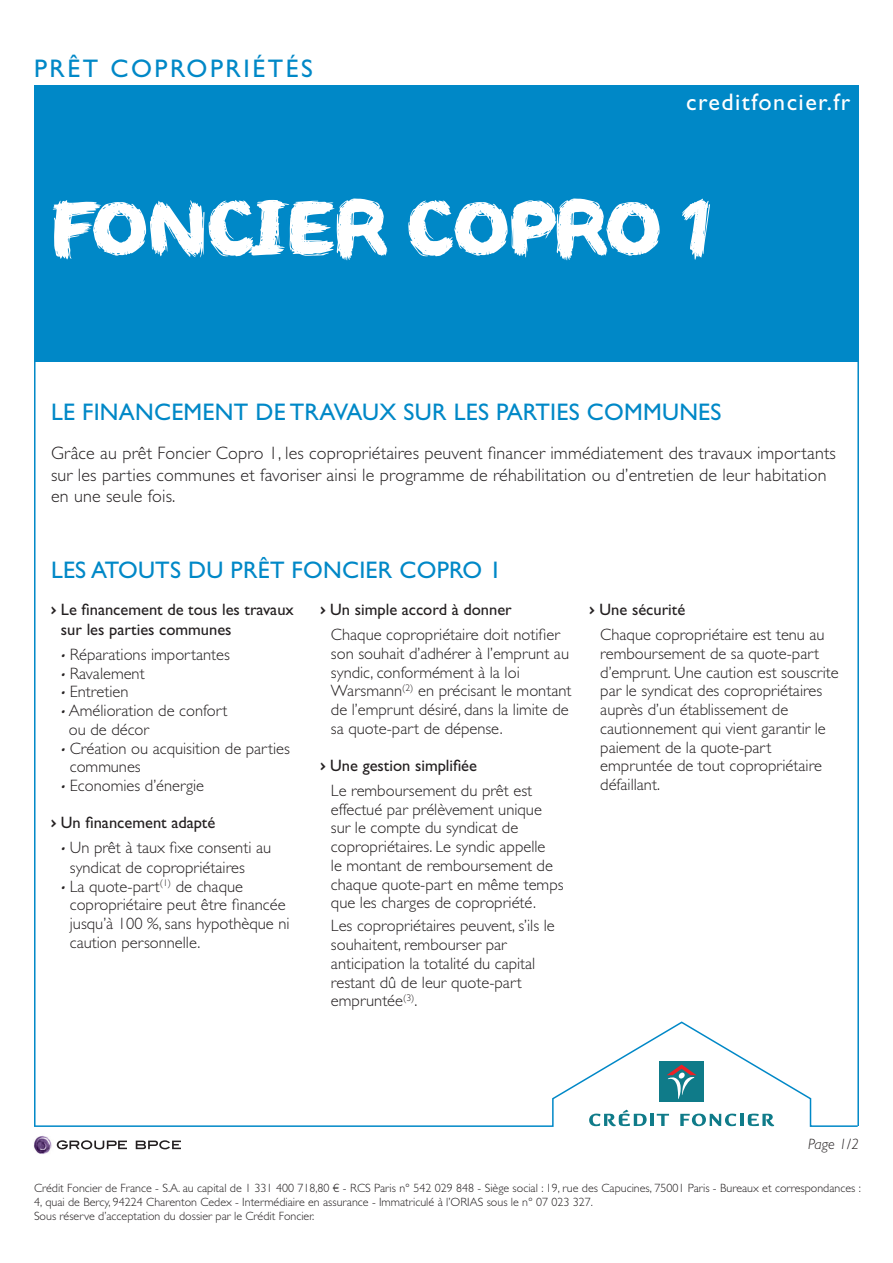
<style>
.page{position:relative;width:893px;height:1263px;background:#fff}
.page>*{position:absolute;margin:0;border:0;box-sizing:border-box;transform-origin:0 0}
.t1{font:90px "Credit Foncier Title";color:#fff}
.t2{font:25.5px "Gill Sans Std";letter-spacing:.1em;color:#0088c7}
.t3{font:24px "Gill Sans Std";letter-spacing:.01em;color:#0088c7}
.t4{font:24px "Gill Sans Std";letter-spacing:.06em;color:#fff}
.t5{font:300 18px/21.6px "Gill Sans Std";letter-spacing:.01em;color:#231f20}
.t6{font:300 16.5px/18.8px "Gill Sans Std";color:#231f20}
.t7{font:16.5px/19.8px "Gill Sans Std";color:#231f20}
.t8{font:italic 300 15px "Gill Sans Std";color:#231f20}
.t9{font:300 12px/14.4px "Gill Sans Std";color:#231f20}
.s1{font-family:"Credit Foncier Title"}
.s2{font-family:"Credit Foncier Title";font-weight:400}
</style>
<div class="page">
<div style="left:34px;top:85px;width:825px;height:276px;background:#0088c7"></div>
<img style="left:33px;top:1136px;width:19px;height:18px">
<svg style="left:57px;top:1140px;width:70px;height:9px"></svg>
<svg style="left:136px;top:1140px;width:45px;height:9px"></svg>
<svg style="left:34px;top:1020px;width:825px;height:107px"></svg>
<div style="left:660px;top:1062px;width:44px;height:40px;background:#0f7b89"></div>
<hr style="left:650px;top:1114px;width:4px;height:12px;background:#0f7b89">
<svg style="left:657px;top:1114px;width:12px;height:12px"></svg>
<svg style="left:589px;top:1110px;width:58px;height:16px"></svg>
<svg style="left:680px;top:1113px;width:94px;height:13px"></svg>
<svg style="left:667px;top:1064px;width:30px;height:35px"></svg>
<p class="t2" style="left:34px;top:54px;width:280px">PRÊT COPROPRIÉTÉS</p>
<p class="t4" style="left:686px;top:88px;width:166px">creditfoncier.fr</p>
<p class="t1" style="left:51px;top:181px;width:661px">FONCIER COPRO 1</p>
<p class="t3" style="left:51px;top:398px;width:672px">LE FINANCEMENT DE TRAVAUX SUR LES PARTIES COMMUNES</p>
<p class="t5" style="left:51px;top:442px;width:786px">Grâce au prêt Foncier Copro 1, les copropriétaires peuvent financer immédiatement des travaux importants sur les parties communes et favoriser ainsi le programme de réhabilitation ou d’entretien de leur habitation en une seule fois.</p>
<p class="t3" style="left:51px;top:556px;width:452px">LES ATOUTS DU PRÊT FONCIER COPRO 1</p>
<p class="t7" style="left:61px;top:600px;width:234px;text-indent:-10px"><span class="s1">›</span> Le financement de tous les travaux sur les parties communes</p>
<p class="t6" style="left:62px;top:645px;width:170px"><span class="s2">•</span> Réparations importantes</p>
<p class="t6" style="left:62px;top:664px;width:85px"><span class="s2">•</span> Ravalement</p>
<p class="t6" style="left:62px;top:683px;width:68px"><span class="s2">•</span> Entretien</p>
<p class="t6" style="left:69px;top:701px;width:160px;text-indent:-7px"><span class="s2">•</span> Amélioration de confort ou de décor</p>
<p class="t6" style="left:70px;top:739px;width:222px;text-indent:-8px"><span class="s2">•</span> Création ou acquisition de parties communes</p>
<p class="t6" style="left:62px;top:776px;width:144px"><span class="s2">•</span> Economies d’énergie</p>
<p class="t7" style="left:51px;top:812px;width:166px"><span class="s1">›</span> Un financement adapté</p>
<p class="t6" style="left:70px;top:838px;width:203px;line-height:19.8px;text-indent:-8px"><span class="s2">•</span> Un prêt à taux fixe consenti au syndicat de copropriétaires</p>
<p class="t6" style="left:70px;top:877px;width:221px;text-indent:-8px"><span class="s2">•</span> La quote-part<sup>(1)</sup> de chaque copropriétaire peut être financée jusqu’à 100 %, sans hypothèque ni caution personnelle.</p>
<p class="t7" style="left:320px;top:600px;width:193px"><span class="s1">›</span> Un simple accord à donner</p>
<p class="t6" style="left:331px;top:625px;width:242px">Chaque copropriétaire doit notifier son souhait d’adhérer à l’emprunt au syndic, conformément à la loi Warsmann<sup>(2)</sup> en précisant le montant de l’emprunt désiré, dans la limite de sa quote-part de dépense.</p>
<p class="t7" style="left:320px;top:755px;width:158px"><span class="s1">›</span> Une gestion simplifiée</p>
<p class="t6" style="left:331px;top:781px;width:234px">Le remboursement du prêt est effectué par prélèvement unique sur le compte du syndicat de copropriétaires. Le syndic appelle<br>le montant de remboursement de chaque quote-part en même temps que les charges de copropriété.</p>
<p class="t6" style="left:331px;top:916px;width:225px">Les copropriétaires peuvent, s’ils le souhaitent, rembourser par anticipation la totalité du capital restant dû de leur quote-part empruntée<sup>(3)</sup>.</p>
<p class="t7" style="left:590px;top:600px;width:97px"><span class="s1">›</span> Une sécurité</p>
<p class="t6" style="left:600px;top:625px;width:240px">Chaque copropriétaire est tenu au remboursement de sa quote-part d’emprunt. Une caution est souscrite par le syndicat des copropriétaires auprès d’un établissement de cautionnement qui vient garantir le paiement de la quote-part empruntée de tout copropriétaire défaillant.</p>
<p class="t8" style="left:808px;top:1136px;width:52px">Page 1/2</p>
<p class="t9" style="left:34px;top:1180px;width:828px">Crédit Foncier de France - S.A. au capital de 1 331 400 718,80 € - RCS Paris n° 542 029 848 - Siège social : 19, rue des Capucines, 75001 Paris - Bureaux et correspondances :<br>4, quai de Bercy, 94224 Charenton Cedex - Intermédiaire en assurance - Immatriculé à l’ORIAS sous le n° 07 023 327.</p>
<p class="t9" style="left:34px;top:1209px;width:282px">Sous réserve d’acceptation du dossier par le Crédit Foncier.</p>
</div>
